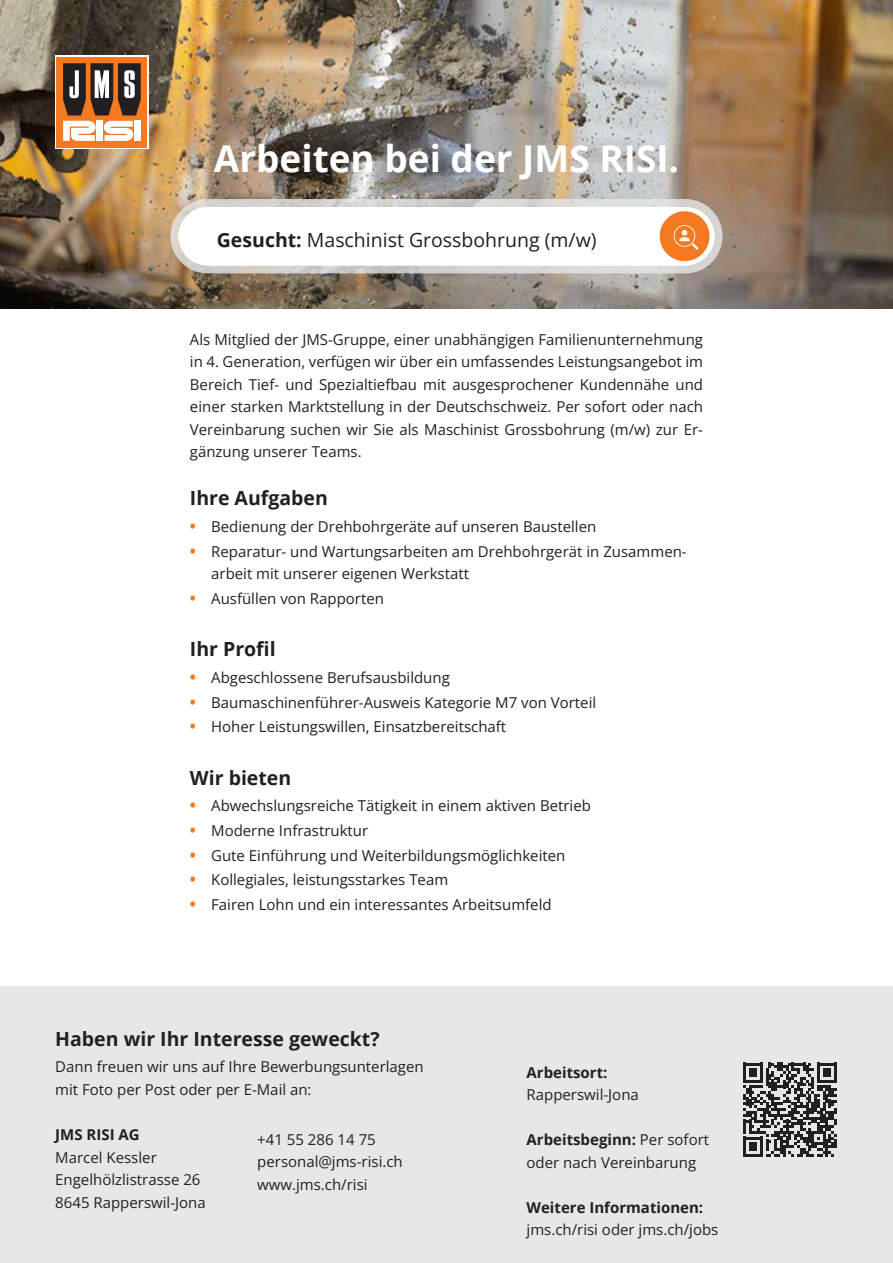
<style>
.page{position:relative;width:893px;height:1263px;background:#fff}
.page>*{position:absolute;margin:0;border:0;box-sizing:border-box;transform-origin:0 0}
.t1{font:700 36.9px "Open Sans";color:#fff}
.t2{font:700 19.5px "Open Sans";color:#231f20}
.t3{font:19.5px "Open Sans";color:#231f20}
.t4{font:15px/22.5px "Open Sans";color:#231f20}
.t5{font:700 15px "Open Sans";color:#231f20}
.s1{font-weight:700}
.s2{font-weight:700;font-size:16.5px;color:#f47921}
</style>
<div class="page">
<img style="left:0;top:0;width:893px;height:308px">
<div style="left:178px;top:206px;width:537px;height:60px;background:#fff;border-radius:30px"></div>
<div style="left:170px;top:199px;width:552px;height:74px;border:8px solid #e6e7e9;border-radius:33px"></div>
<div style="left:660px;top:211px;width:49px;height:50px;background:#f47921;border-radius:50%"></div>
<svg style="left:674px;top:225px;width:24px;height:25px"></svg>
<div style="left:0;top:986px;width:893px;height:277px;background:#e6e7e9"></div>
<svg style="left:743px;top:1063px;width:94px;height:94px"></svg>
<svg style="left:55px;top:55px;width:94px;height:94px"></svg>
<div style="left:57px;top:57px;width:90px;height:90px;background:#f47921"></div>
<svg style="left:63px;top:63px;width:78px;height:52px"></svg>
<div style="left:96px;top:121px;width:7px;height:20px;background:#fff"></div>
<div style="left:134px;top:121px;width:7px;height:20px;background:#fff"></div>
<svg style="left:104px;top:121px;width:29px;height:20px"></svg>
<svg style="left:63px;top:121px;width:33px;height:20px"></svg>
<h1 class="t1" style="left:214px;top:132px;width:467px">Arbeiten bei der JMS RISI.</h1>
<h2 class="t3" style="left:217px;top:226px;width:381px"><span class="s1">Gesucht:</span> Maschinist Grossbohrung (m/w)</h2>
<p class="t4" style="left:190px;top:328px;width:515px;text-align:justify">Als Mitglied der JMS-Gruppe, einer unabhängigen Familienunternehmung in 4. Generation, verfügen wir über ein umfassendes Leistungsangebot im Bereich Tief- und Spezialtiefbau mit ausgesprochener Kundennähe und einer starken Marktstellung in der Deutschschweiz. Per sofort oder nach Vereinbarung suchen wir Sie als Maschinist Grossbohrung (m/w) zur Er&shy;gänzung unserer Teams.</p>
<h2 class="t2" style="left:190px;top:485px;width:140px">Ihre Aufgaben</h2>
<p class="t4" style="left:190px;top:515px;width:408px"><span class="s2">•</span> Bedienung der Drehbohrgeräte auf unseren Baustellen</p>
<p class="t4" style="left:211px;top:540px;width:477px;text-indent:-21px"><span class="s2">•</span> Reparatur- und Wartungsarbeiten am Drehbohrgerät in Zusammen&shy;arbeit mit unserer eigenen Werkstatt</p>
<p class="t4" style="left:190px;top:587px;width:196px"><span class="s2">•</span> Ausfüllen von Rapporten</p>
<h2 class="t2" style="left:190px;top:635px;width:87px">Ihr Profil</h2>
<p class="t4" style="left:190px;top:666px;width:261px"><span class="s2">•</span> Abgeschlossene Berufsausbildung</p>
<p class="t4" style="left:190px;top:690px;width:408px"><span class="s2">•</span> Baumaschinenführer-Ausweis Kategorie M7 von Vorteil</p>
<p class="t4" style="left:190px;top:715px;width:318px"><span class="s2">•</span> Hoher Leistungswillen, Einsatzbereitschaft</p>
<h2 class="t2" style="left:190px;top:764px;width:103px">Wir bieten</h2>
<p class="t4" style="left:190px;top:794px;width:403px"><span class="s2">•</span> Abwechslungsreiche Tätigkeit in einem aktiven Betrieb</p>
<p class="t4" style="left:190px;top:819px;width:180px"><span class="s2">•</span> Moderne Infrastruktur</p>
<p class="t4" style="left:190px;top:843px;width:377px"><span class="s2">•</span> Gute Einführung und Weiterbildungsmöglichkeiten</p>
<p class="t4" style="left:190px;top:868px;width:260px"><span class="s2">•</span> Kollegiales, leistungsstarkes Team</p>
<p class="t4" style="left:190px;top:893px;width:363px"><span class="s2">•</span> Fairen Lohn und ein interessantes Arbeitsumfeld</p>
<h2 class="t2" style="left:55px;top:1025px;width:326px">Haben wir Ihr Interesse geweckt?</h2>
<p class="t4" style="left:55px;top:1055px;width:370px">Dann freuen wir uns auf Ihre Bewerbungsunterlagen mit Foto per Post oder per E-Mail an:</p>
<p class="t5" style="left:527px;top:1062px;width:82px">Arbeitsort:</p>
<p class="t4" style="left:527px;top:1083px;width:114px">Rapperswil-Jona</p>
<p class="t4" style="left:527px;top:1128px;width:184px"><span class="s1">Arbeitsbeginn:</span> Per sofort oder nach Vereinbarung</p>
<p class="t5" style="left:527px;top:1197px;width:178px">Weitere Informationen:</p>
<p class="t4" style="left:527px;top:1218px;width:193px">jms.ch/risi oder jms.ch/jobs</p>
<p class="t5" style="left:55px;top:1124px;width:86px">JMS RISI AG</p>
<p class="t4" style="left:55px;top:1146px;width:152px">Marcel Kessler<br>Engelhölzlistrasse 26<br>8645 Rapperswil-Jona</p>
<p class="t4" style="left:257px;top:1128px;width:147px">+41 55 286 14 75 personal@jms-risi.ch www.jms.ch/risi</p>
</div>
